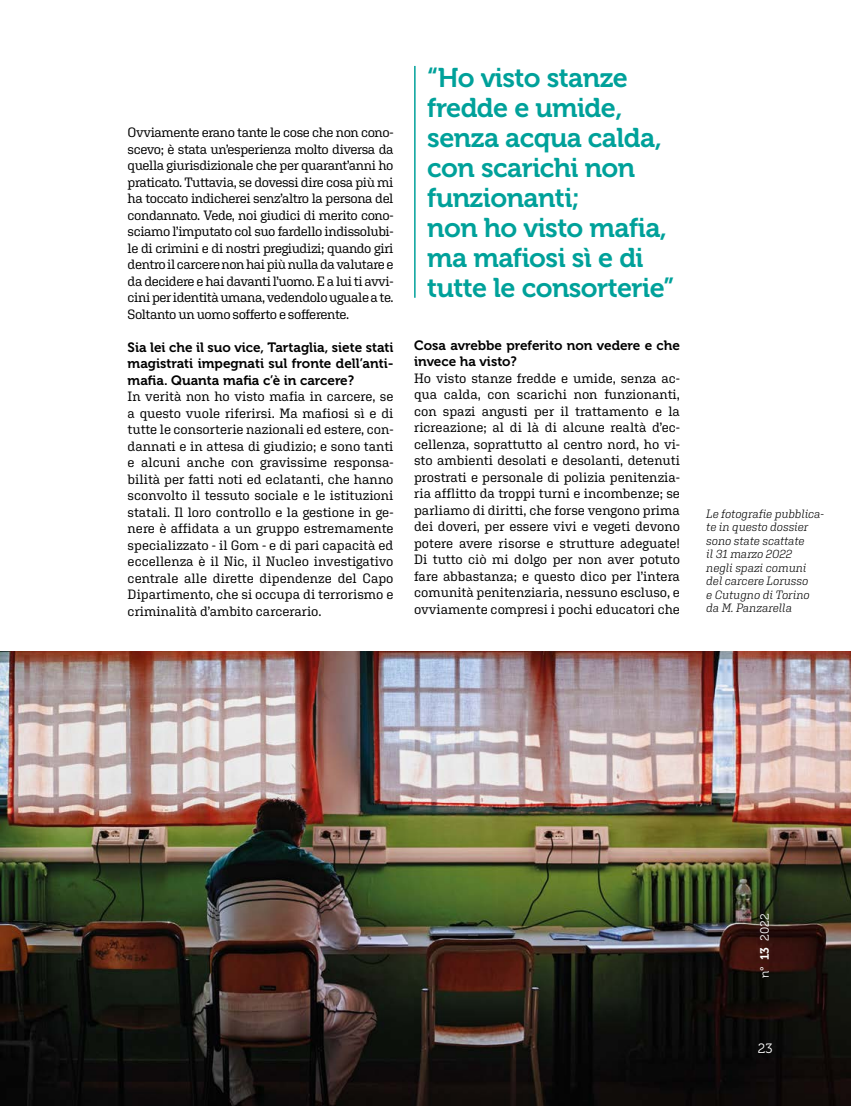
<style>
.page{position:relative;width:851px;height:1106px;background:#fff}
.page>*{position:absolute;margin:0;border:0;box-sizing:border-box;transform-origin:0 0}
.t1{font:27px/30px "Museo 700";letter-spacing:-.02em;color:#00a19a}
.t2{font:13.5px/16.5px "Aglet Slab";letter-spacing:-.01em;color:#000;text-align:justify}
.t3{font:13.5px/16.5px "Museo 700";color:#000;text-align:justify}
.t4{font:13.5px "Museo 300";color:#fff}
.t5{font:italic 300 12px/13.5px "Aglet Slab";letter-spacing:-.005em;color:#000}
.t6{font:12px "Museo 300";color:#fff}
.s1{font-family:"Museo 700"}
</style>
<div class="page">
<img style="left:0;top:651px;width:850px;height:455px">
<hr style="left:414px;top:66px;width:1px;height:232px;background:#00a19a">
<p class="t2" style="left:128px;top:124px;width:267px">Ovviamente erano tante le cose che non cono&shy;scevo; è stata un’esperienza molto diversa da quella giurisdizionale che per quarant’anni ho praticato. Tuttavia, se dovessi dire cosa più mi ha toccato indicherei senz’altro la persona del condannato. Vede, noi giudici di merito cono&shy;sciamo l’imputato col suo fardello indissolubi&shy;le di crimini e di nostri pregiudizi; quando giri dentro il carcere non hai più nulla da valutare e da decidere e hai davanti l’uomo. E a lui ti avvi&shy;cini per identità umana, vedendolo uguale a te.<br>Soltanto un uomo sofferto e sofferente.</p>
<p class="t3" style="left:128px;top:339px;width:267px">Sia lei che il suo vice, Tartaglia, siete stati magistrati impegnati sul fronte dell’anti&shy;mafia. Quanta mafia c’è in carcere?</p>
<p class="t2" style="left:128px;top:388px;width:267px">In verità non ho visto mafia in carcere, se a questo vuole riferirsi. Ma mafiosi sì e di tutte le consorterie nazionali ed estere, con&shy;dannati e in attesa di giudizio; e sono tanti e alcuni anche con gravissime responsa&shy;bilità per fatti noti ed eclatanti, che hanno sconvolto il tessuto sociale e le istituzioni statali. Il loro controllo e la gestione in ge&shy;nere è affidata a un gruppo estremamente specializzato - il Gom - e di pari capacità ed eccellenza è il Nic, il Nucleo investigativo centrale alle dirette dipendenze del Capo Dipartimento, che si occupa di terrorismo e criminalità d’ambito carcerario.</p>
<h1 class="t1" style="left:427px;top:63px;width:248px">“Ho visto stanze fredde e umide, senza acqua calda, con scarichi non funzionanti;<br>non ho visto mafia, ma mafiosi sì e di tutte le consorterie”</h1>
<p class="t3" style="left:414px;top:337px;width:267px">Cosa avrebbe preferito non vedere e che invece ha visto?</p>
<p class="t2" style="left:414px;top:369px;width:267px">Ho visto stanze fredde e umide, senza ac&shy;qua calda, con scarichi non funzionanti, con spazi angusti per il trattamento e la ricreazione; al di là di alcune realtà d’ec&shy;cellenza, soprattutto al centro nord, ho vi&shy;sto ambienti desolati e desolanti, detenuti prostrati e personale di polizia penitenzia&shy;ria afflitto da troppi turni e incombenze; se parliamo di diritti, che forse vengono prima dei doveri, per essere vivi e vegeti devono potere avere risorse e strutture adeguate!<br>Di tutto ciò mi dolgo per non aver potuto fare abbastanza; e questo dico per l’intera comunità penitenziaria, nessuno escluso, e ovviamente compresi i pochi educatori che</p>
<p class="t5" style="left:706px;top:507px;width:119px">Le fotografie pubblica&shy;te in questo dossier sono state scattate<br>il 31 marzo 2022<br>negli spazi comuni del carcere Lorusso<br>e Cutugno di Torino da M. Panzarella</p>
<p class="t6" style="left:758px;top:978px;width:67px;rotate:-90deg">n° <span class="s1">13</span> 2022</p>
<p class="t4" style="left:757px;top:1040px;width:16px">23</p>
</div>
